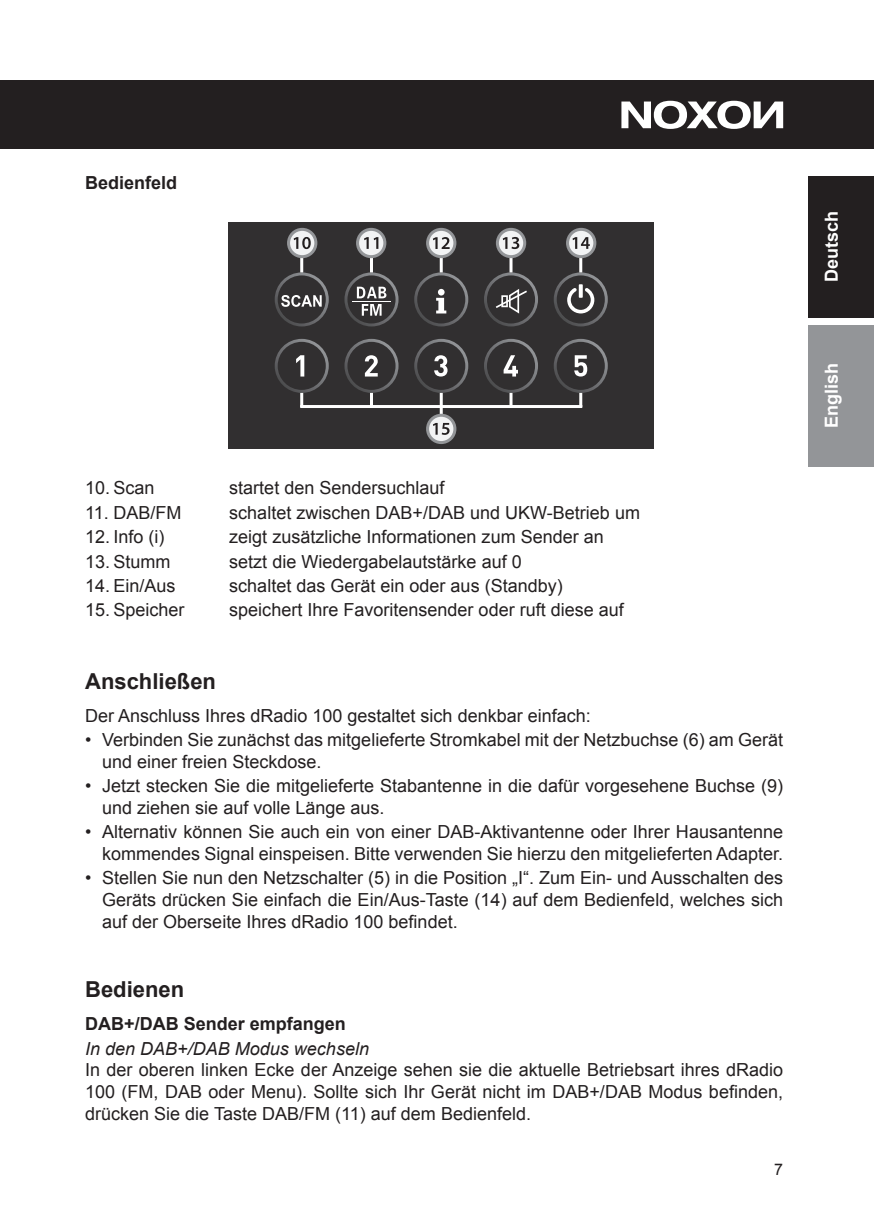
<style>
.page{position:relative;width:874px;height:1225px;background:#fff}
.page>*{position:absolute;margin:0;border:0;box-sizing:border-box;transform-origin:0 0}
.t1{font:700 22px "Arial";color:#231f20}
.t2{font:18px/21.6px "Arial";color:#231f20}
.t3{font:700 18px "Arial";color:#231f20}
.t4{font:italic 18px "Arial";color:#231f20}
.t5{font:700 18px "Arial";color:#fff}
.t6{font:16px "Arial";color:#231f20}
</style>
<div class="page">
<div style="left:0;top:81px;width:17px;height:68px;background:#231f20"></div>
<div style="left:17px;top:81px;width:856px;height:68px;background:#231f20"></div>
<svg style="left:621px;top:101px;width:161px;height:28px"></svg>
<div style="left:808px;top:176px;width:65px;height:141px;background:#231f20"></div>
<div style="left:808px;top:325px;width:65px;height:141px;background:#939598"></div>
<div style="left:228px;top:222px;width:425px;height:227px;background:#312f30"></div>
<svg style="left:274px;top:272px;width:54px;height:54px"></svg>
<svg style="left:344px;top:272px;width:54px;height:54px"></svg>
<svg style="left:414px;top:272px;width:54px;height:54px"></svg>
<svg style="left:484px;top:272px;width:53px;height:54px"></svg>
<svg style="left:554px;top:272px;width:53px;height:54px"></svg>
<svg style="left:274px;top:339px;width:54px;height:54px"></svg>
<svg style="left:344px;top:339px;width:54px;height:54px"></svg>
<svg style="left:414px;top:339px;width:54px;height:54px"></svg>
<svg style="left:484px;top:339px;width:53px;height:54px"></svg>
<svg style="left:554px;top:339px;width:53px;height:54px"></svg>
<hr style="left:300px;top:241px;width:3px;height:31px;background:#fff">
<hr style="left:370px;top:241px;width:3px;height:31px;background:#fff">
<hr style="left:439px;top:241px;width:3px;height:31px;background:#fff">
<hr style="left:509px;top:241px;width:3px;height:31px;background:#fff">
<hr style="left:579px;top:241px;width:3px;height:31px;background:#fff">
<hr style="left:300px;top:393px;width:3px;height:14px;background:#fff">
<hr style="left:370px;top:393px;width:3px;height:14px;background:#fff">
<hr style="left:439px;top:393px;width:3px;height:31px;background:#fff">
<hr style="left:509px;top:393px;width:3px;height:14px;background:#fff">
<hr style="left:579px;top:393px;width:3px;height:14px;background:#fff">
<hr style="left:300px;top:405px;width:282px;height:3px;background:#fff">
<svg style="left:288px;top:229px;width:28px;height:28px"></svg>
<div style="left:287px;top:228px;width:30px;height:30px;border:3px solid #939598;border-radius:50%"></div>
<svg style="left:293px;top:237px;width:17px;height:12px"></svg>
<svg style="left:357px;top:229px;width:27px;height:28px"></svg>
<div style="left:356px;top:228px;width:30px;height:30px;border:3px solid #939598;border-radius:50%"></div>
<svg style="left:364px;top:237px;width:14px;height:12px"></svg>
<svg style="left:427px;top:229px;width:27px;height:28px"></svg>
<div style="left:426px;top:228px;width:30px;height:30px;border:3px solid #939598;border-radius:50%"></div>
<svg style="left:432px;top:237px;width:17px;height:12px"></svg>
<svg style="left:497px;top:229px;width:27px;height:28px"></svg>
<div style="left:495px;top:228px;width:31px;height:30px;border:3px solid #939598;border-radius:50%"></div>
<svg style="left:502px;top:237px;width:17px;height:12px"></svg>
<svg style="left:567px;top:229px;width:27px;height:28px"></svg>
<div style="left:565px;top:228px;width:31px;height:30px;border:3px solid #939598;border-radius:50%"></div>
<svg style="left:572px;top:237px;width:17px;height:12px"></svg>
<svg style="left:427px;top:415px;width:27px;height:27px"></svg>
<div style="left:426px;top:414px;width:30px;height:30px;border:3px solid #939598;border-radius:50%"></div>
<svg style="left:432px;top:423px;width:17px;height:12px"></svg>
<p class="t3" style="left:85px;top:171px;width:94px">Bedienfeld</p>
<p class="t2" style="left:85px;top:477px;width:71px">10. Scan</p>
<p class="t2" style="left:229px;top:477px;width:217px">startet den Sendersuchlauf</p>
<p class="t2" style="left:85px;top:502px;width:98px">11. DAB/FM</p>
<p class="t2" style="left:229px;top:502px;width:412px">schaltet zwischen DAB+/DAB und UKW-Betrieb um</p>
<p class="t2" style="left:85px;top:526px;width:81px">12. Info (i)</p>
<p class="t2" style="left:229px;top:526px;width:376px">zeigt zusätzliche Informationen zum Sender an</p>
<p class="t2" style="left:85px;top:550px;width:87px">13. Stumm</p>
<p class="t2" style="left:229px;top:550px;width:294px">setzt die Wiedergabelautstärke auf 0</p>
<p class="t2" style="left:85px;top:575px;width:92px">14. Ein/Aus</p>
<p class="t2" style="left:229px;top:575px;width:335px">schaltet das Gerät ein oder aus (Standby)</p>
<p class="t2" style="left:85px;top:599px;width:101px">15. Speicher</p>
<p class="t2" style="left:229px;top:599px;width:396px">speichert Ihre Favoritensender oder ruft diese auf</p>
<p class="t1" style="left:85px;top:666px;width:132px">Anschließen</p>
<p class="t2" style="left:85px;top:705px;width:507px">Der Anschluss Ihres dRadio 100 gestaltet sich denkbar einfach:</p>
<p class="t2" style="left:102px;top:729px;width:682px;text-indent:-17px">• Verbinden Sie zunächst das mitgelieferte Stromkabel mit der Netzbuchse (6) am Gerät und einer freien Steckdose.</p>
<p class="t2" style="left:102px;top:775px;width:682px;text-indent:-17px">• Jetzt stecken Sie die mitgelieferte Stabantenne in die dafür vorgesehene Buchse (9) und ziehen sie auf volle Länge aus.</p>
<p class="t2" style="left:85px;top:821px;width:699px;text-align:right">• Alternativ können Sie auch ein von einer DAB-Aktivantenne oder Ihrer Hausantenne kommendes Signal einspeisen. Bitte verwenden Sie hierzu den mitgelieferten Adapter.</p>
<p class="t2" style="left:102px;top:867px;width:682px;text-align:justify;text-indent:-17px">• Stellen Sie nun den Netzschalter (5) in die Position „I“. Zum Ein- und Ausschalten des Geräts drücken Sie einfach die Ein/Aus-Taste (14) auf dem Bedienfeld, welches sich auf der Oberseite Ihres dRadio 100 befindet.</p>
<p class="t1" style="left:85px;top:975px;width:101px">Bedienen</p>
<p class="t3" style="left:85px;top:1012px;width:262px">DAB+/DAB Sender empfangen</p>
<p class="t4" style="left:85px;top:1036px;width:285px">In den DAB+/DAB Modus wechseln</p>
<p class="t2" style="left:85px;top:1059px;width:699px;text-align:justify">In der oberen linken Ecke der Anzeige sehen sie die aktuelle Betriebsart ihres dRadio 100 (FM, DAB oder Menu). Sollte sich Ihr Gerät nicht im DAB+/DAB Modus befinden, drücken Sie die Taste DAB/FM (11) auf dem Bedienfeld.</p>
<p class="t6" style="left:773px;top:1158px;width:10px">7</p>
<p class="t5" style="left:819px;top:282px;width:73px;rotate:-90deg">Deutsch</p>
<p class="t5" style="left:819px;top:428px;width:67px;rotate:-90deg">English</p>
</div>
